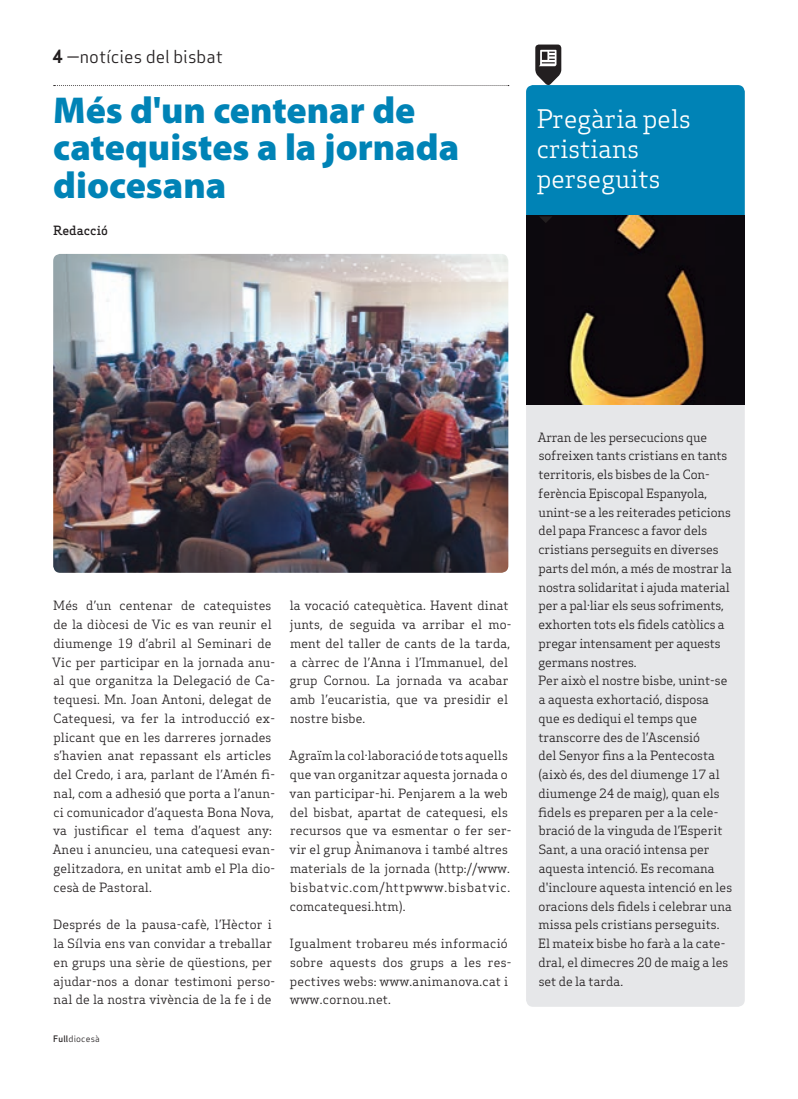
<style>
.page{position:relative;width:798px;height:1099px;background:#fff}
.page>*{position:absolute;margin:0;border:0;box-sizing:border-box;transform-origin:0 0}
.t1{font:900 37.5px/37.5px "Myriad Pro";color:#0083b6}
.t2{font:25px/30px "Apex Serif";color:#fff}
.t3{font:17.5px "Apex Sans Book T";color:#231f20}
.t4{font:12.5px/18.8px "Apex Serif";letter-spacing:.01em;color:#231f20}
.t5{font:12.5px/18.8px "Apex Serif";letter-spacing:-.01em;color:#231f20}
.t6{font:500 12.5px "Apex Serif";color:#231f20}
.t7{font:8.75px "Apex Sans Book T";letter-spacing:.02em;color:#231f20}
.s1{font-family:"Apex Sans Bold T"}
.s2{font-family:"Apex Sans Medium T"}
</style>
<div class="page">
<div style="left:526px;top:85px;width:218px;height:921px;background:#e6e7e9;border-radius:7px"></div>
<div style="left:526px;top:85px;width:218px;height:131px;background:#0083b6"></div>
<img style="left:526px;top:215px;width:218px;height:189px">
<svg style="left:539px;top:216px;width:13px;height:7px"></svg>
<svg style="left:535px;top:45px;width:26px;height:41px"></svg>
<svg style="left:54px;top:85px;width:454px;height:1px"></svg>
<img style="left:53px;top:254px;width:455px;height:319px">
<h3 class="t3" style="left:52px;top:46px;width:172px"><span class="s1">4</span> —notícies del bisbat</h3>
<h1 class="t1" style="left:53px;top:90px;width:407px">Més d'un centenar de catequistes a la jornada diocesana</h1>
<p class="t6" style="left:53px;top:223px;width:56px">Redacció</p>
<h2 class="t2" style="left:536px;top:104px;width:155px">Pregària pels cristians perseguits</h2>
<p class="t4" style="left:52px;top:596px;width:224px">Més d’un centenar de catequistes de la diòcesi de Vic es van reunir el diumenge 19 d’abril al Seminari de Vic per participar en la jornada anu&shy;al que organitza la Delegació de Ca&shy;tequesi. Mn. Joan Antoni, delegat de Catequesi, va fer la introducció ex&shy;plicant que en les darreres jornades s’havien anat repassant els articles del Credo, i ara, parlant de l’Amén fi&shy;nal, com a adhesió que porta a l’anun&shy;ci comunicador d’aquesta Bona Nova, va justificar el tema d’aquest any:<br>Aneu i anuncieu, una catequesi evan&shy;gelitzadora, en unitat amb el Pla dio&shy;cesà de Pastoral.</p>
<p class="t4" style="left:53px;top:915px;width:223px">Després de la pausa-cafè, l’Hèctor i la Sílvia ens van convidar a treballar en grups una sèrie de qüestions, per ajudar-nos a donar testimoni perso&shy;nal de la nostra vivència de la fe i de</p>
<p class="t7" style="left:53px;top:1032px;width:48px"><span class="s2">Full</span>diocesà</p>
<p class="t4" style="left:289px;top:596px;width:223px">la vocació catequètica. Havent dinat junts, de seguida va arribar el mo&shy;ment del taller de cants de la tarda, a càrrec de l’Anna i l’Immanuel, del grup Cornou. La jornada va acabar amb l’eucaristia, que va presidir el nostre bisbe.</p>
<p class="t4" style="left:289px;top:746px;width:224px">Agraïm la col·laboració de tots aquells que van organitzar aquesta jornada o van participar-hi. Penjarem a la web del bisbat, apartat de catequesi, els recursos que va esmentar o fer ser&shy;vir el grup Ànimanova i també altres materials de la jornada (http://www. bisbatvic.com/httpwww.bisbatvic. comcatequesi.htm).</p>
<p class="t4" style="left:289px;top:933px;width:223px">Igualment trobareu més informació sobre aquests dos grups a les res&shy;pectives webs: www.animanova.cat i www.cornou.net.</p>
<p class="t5" style="left:537px;top:427px;width:196px">Arran de les persecucions que sofreixen tants cristians en tants territoris, els bisbes de la Con&shy;ferència Episcopal Espanyola, unint-se a les reiterades peticions del papa Francesc a favor dels cristians perseguits en diverses parts del món, a més de mostrar la nostra solidaritat i ajuda material per a pal·liar els seus sofriments, exhorten tots els fidels catòlics a pregar intensament per aquests germans nostres.<br>Per això el nostre bisbe, unint-se a aquesta exhortació, disposa que es dediqui el temps que transcorre des de l’Ascensió<br>del Senyor fins a la Pentecosta (això és, des del diumenge 17 al diumenge 24 de maig), quan els fidels es preparen per a la cele&shy;bració de la vinguda de l’Esperit<br>Sant, a una oració intensa per aquesta intenció. Es recomana d'incloure aquesta intenció en les oracions dels fidels i celebrar una missa pels cristians perseguits.<br>El mateix bisbe ho farà a la cate&shy;dral, el dimecres 20 de maig a les set de la tarda.</p>
</div>
